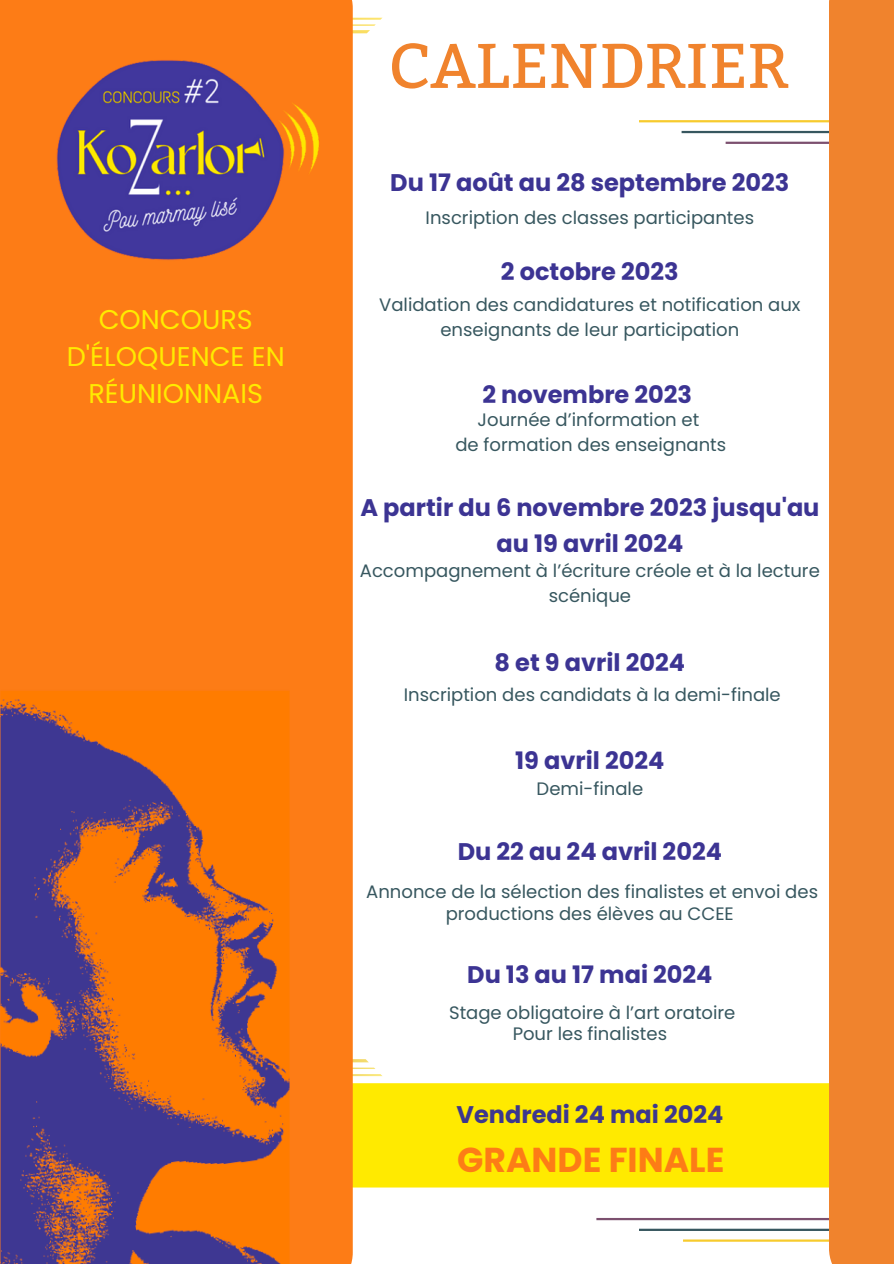
<style>
.page{position:relative;width:894px;height:1264px;background:#fff}
.page>*{position:absolute;margin:0;border:0;box-sizing:border-box;transform-origin:0 0}
.t1{font:63px "Bitter";color:#f0832d}
.t2{font:700 34.5px "Poppins";color:#fd7c16}
.t3{font:27.15px/37.2px "Poppins";color:#ffeb00;text-align:center}
.t4{font:700 24px/36px "Poppins";color:#3c3493;text-align:center}
.t5{font:700 24px "Poppins";color:#3d378d}
.t6{font:18px/24.8px "Poppins";color:#37575f;text-align:center}
</style>
<div class="page">
<svg style="left:352px;top:8px;width:30px;height:250px"></svg>
<svg style="left:814px;top:1083px;width:14px;height:104px"></svg>
<hr style="left:638px;top:120px;width:255px;height:2px;background:#f7cb2d">
<hr style="left:596px;top:1217px;width:297px;height:3px;background:#7c506f">
<hr style="left:681px;top:131px;width:212px;height:2px;background:#37575f">
<hr style="left:638px;top:1228px;width:255px;height:2px;background:#37575f">
<hr style="left:725px;top:142px;width:168px;height:2px;background:#7c506f">
<hr style="left:682px;top:1239px;width:211px;height:2px;background:#f7cb2d">
<div style="left:0;top:0;width:352px;height:516px;background:#fd7c16"></div>
<div style="left:828px;top:0;width:65px;height:1263px;background:#f0832d"></div>
<img style="left:0;top:516px;width:814px;height:747px">
<img style="left:44px;top:0;width:284px;height:322px">
<p class="t3" style="left:67px;top:301px;width:219px">CONCOURS<br>D'ÉLOQUENCE EN<br>RÉUNIONNAIS</p>
<p class="t1" style="left:389px;top:29px;width:400px">CALENDRIER</p>
<p class="t4" style="left:390px;top:165px;width:400px">Du 17 août au 28 septembre 2023</p>
<p class="t6" style="left:425px;top:205px;width:330px">Inscription des classes participantes</p>
<p class="t4" style="left:501px;top:253px;width:179px">2 octobre 2023</p>
<p class="t6" style="left:379px;top:292px;width:423px">Validation des candidatures et notification aux enseignants de leur participation</p>
<p class="t4" style="left:482px;top:376px;width:211px">2 novembre 2023</p>
<p class="t6" style="left:477px;top:407px;width:223px">Journée d’information et</p>
<p class="t6" style="left:455px;top:432px;width:272px">de formation des enseignants</p>
<p class="t4" style="left:360px;top:490px;width:460px">A partir du 6 novembre 2023 jusqu'au au 19 avril 2024</p>
<p class="t6" style="left:360px;top:558px;width:461px">Accompagnement à l’écriture créole et à la lecture scénique</p>
<p class="t4" style="left:494px;top:644px;width:192px">8 et 9 avril 2024</p>
<p class="t6" style="left:403px;top:682px;width:378px">Inscription des candidats à la demi-finale</p>
<p class="t4" style="left:515px;top:743px;width:151px">19 avril 2024</p>
<p class="t6" style="left:536px;top:776px;width:108px">Demi-finale</p>
<p class="t4" style="left:457px;top:833px;width:266px">Du 22 au 24 avril 2024</p>
<p class="t6" style="left:366px;top:881px;width:453px;line-height:21.5px">Annonce de la sélection des finalistes et envoi des productions des élèves au CCEE</p>
<p class="t4" style="left:467px;top:956px;width:247px">Du 13 au 17 mai 2024</p>
<p class="t6" style="left:449px;top:999px;width:288px">Stage obligatoire à l’art oratoire</p>
<p class="t6" style="left:512px;top:1021px;width:156px">Pour les finalistes</p>
<p class="t5" style="left:456px;top:1098px;width:268px">Vendredi 24 mai 2024</p>
<p class="t2" style="left:457px;top:1135px;width:268px">GRANDE FINALE</p>
</div>
